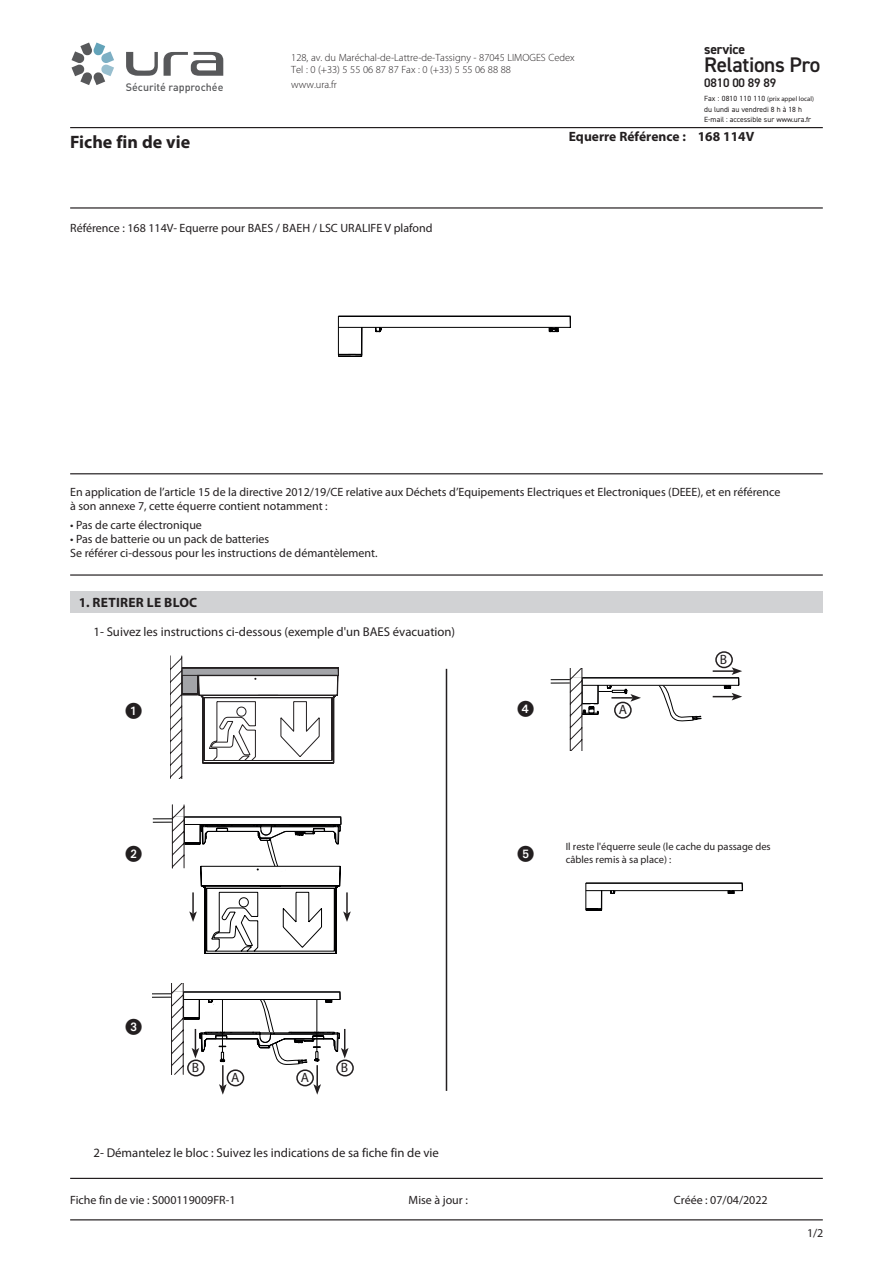
<style>
.page{position:relative;width:893px;height:1263px;background:#fff}
.page>*{position:absolute;margin:0;border:0;box-sizing:border-box;transform-origin:0 0}
.t1{font:600 21.15px "DIN2014";letter-spacing:-.015em;color:#231f20}
.t2{font:700 18px "Myriad Pro";color:#231f20}
.inter{font:16.5px "European Pi One";color:#231f20}
.t3{font:700 13.8px "DIN2014";letter-spacing:-.015em;color:#231f20}
.t4{font:700 13.5px "Myriad Pro";color:#231f20}
.t5{font:700 13.5px "Myriad Pro";letter-spacing:.02em;color:#231f20}
.t6{font:13.5px "Myriad Pro";color:#231f20}
.t7{font:12.75px "Myriad Pro";color:#231f20}
.t8{font:600 12.45px "DIN2014";letter-spacing:-.015em;color:#231f20}
.t9{font:12px "Myriad Pro";color:#231f20}
.t10{font:500 10.65px "DIN Pro";color:#57585a}
.t11{font:300 10.5px/12.6px "Myriad Pro";color:#231f20}
.t12{font:10.5px/12.6px "Myriad Pro";color:#231f20}
.t13{font:7.5px/10.6px "DIN2014";color:#231f20}
.t14{font:6.75px "Myriad Pro";color:#231f20}
</style>
<div class="page">
<hr style="left:70px;top:127px;width:753px;height:1px;background:#231f20">
<hr style="left:70px;top:207px;width:753px;height:2px;background:#231f20">
<hr style="left:70px;top:1219px;width:753px;height:1px;background:#231f20">
<hr style="left:70px;top:1178px;width:753px;height:1px;background:#231f20">
<svg style="left:126px;top:52px;width:32px;height:24px"></svg>
<svg style="left:72px;top:43px;width:42px;height:42px"></svg>
<svg style="left:164px;top:52px;width:59px;height:24px"></svg>
<hr style="left:70px;top:473px;width:753px;height:1px;background:#231f20">
<hr style="left:70px;top:574px;width:753px;height:2px;background:#231f20">
<div style="left:70px;top:591px;width:753px;height:22px;background:#d1d2d4"></div>
<hr style="left:222px;top:1065px;width:2px;height:21px;background:#231f20">
<svg style="left:219px;top:1084px;width:8px;height:11px"></svg>
<div style="left:227px;top:1069px;width:17px;height:17px;border:2px solid #231f20;border-radius:50%"></div>
<hr style="left:338px;top:327px;width:232px;height:1px;background:#000001">
<hr style="left:338px;top:316px;width:232px;height:1px;background:#000001">
<svg style="left:570px;top:316px;width:1px;height:12px"></svg>
<svg style="left:338px;top:317px;width:221px;height:40px"></svg>
<svg style="left:170px;top:656px;width:169px;height:122px"></svg>
<hr style="left:586px;top:890px;width:156px;height:1px;background:#000001">
<hr style="left:586px;top:883px;width:156px;height:1px;background:#000001">
<svg style="left:585px;top:883px;width:150px;height:28px"></svg>
<hr style="left:446px;top:669px;width:1px;height:422px;background:#231f20">
<svg style="left:153px;top:804px;width:198px;height:150px"></svg>
<hr style="left:316px;top:1065px;width:2px;height:21px;background:#231f20">
<svg style="left:313px;top:1084px;width:8px;height:11px"></svg>
<svg style="left:152px;top:983px;width:197px;height:91px"></svg>
<div style="left:297px;top:1070px;width:16px;height:16px;background:#fff;border-radius:50%"></div>
<div style="left:296px;top:1069px;width:18px;height:17px;border:2px solid #231f20;border-radius:50%"></div>
<div style="left:188px;top:1060px;width:16px;height:16px;background:#fff;border-radius:50%"></div>
<div style="left:187px;top:1059px;width:18px;height:17px;border:2px solid #231f20;border-radius:50%"></div>
<div style="left:337px;top:1060px;width:16px;height:16px;background:#fff;border-radius:50%"></div>
<div style="left:336px;top:1059px;width:18px;height:17px;border:2px solid #231f20;border-radius:50%"></div>
<div style="left:715px;top:651px;width:18px;height:17px;border:2px solid #231f20;border-radius:50%"></div>
<svg style="left:551px;top:667px;width:191px;height:83px"></svg>
<p class="t10" style="left:126px;top:79px;width:99px">Sécurité rapprochée</p>
<h2 class="t2" style="left:70px;top:130px;width:122px">Fiche fin de vie</h2>
<p class="t11" style="left:291px;top:51px;width:285px">128, av. du Maréchal-de-Lattre-de-Tassigny - 87045 LIMOGES Cedex<br>Tel : 0 (+33) 5 55 06 87 87 Fax : 0 (+33) 5 55 06 88 88</p>
<p class="t11" style="left:291px;top:78px;width:47px">www.ura.fr</p>
<p class="t3" style="left:704px;top:40px;width:42px">service</p>
<h1 class="t1" style="left:704px;top:51px;width:118px">Relations Pro</h1>
<p class="t8" style="left:704px;top:75px;width:74px">0810 00 89 89</p>
<p class="t13" style="left:704px;top:94px;width:109px">Fax : 0810 110 110<br>du lundi au vendredi 8 h à 18 h<br>E-mail : accessible sur www.ura.fr</p>
<p class="t14" style="left:767px;top:95px;width:48px">(prix appel local)</p>
<p class="t4" style="left:569px;top:128px;width:187px">Equerre Référence : 168 114V</p>
<p class="t9" style="left:70px;top:220px;width:364px">Référence : 168 114V- Equerre pour BAES / BAEH / LSC URALIFE V plafond</p>
<p class="t9" style="left:70px;top:484px;width:712px">En application de l’article 15 de la directive 2012/19/CE relative aux Déchets d’Equipements Electriques et Electroniques (DEEE), et en référence</p>
<p class="t9" style="left:70px;top:498px;width:259px">à son annexe 7, cette équerre contient notamment :</p>
<p class="t9" style="left:70px;top:517px;width:133px">• Pas de carte électronique</p>
<p class="t9" style="left:70px;top:532px;width:201px">• Pas de batterie ou un pack de batteries</p>
<p class="t9" style="left:70px;top:546px;width:309px">Se référer ci-dessous pour les instructions de démantèlement.</p>
<p class="t5" style="left:79px;top:594px;width:120px">1. RETIRER LE BLOC</p>
<p class="t7" style="left:94px;top:624px;width:363px">1- Suivez les instructions ci-dessous (exemple d'un BAES évacuation)</p>
<p class="inter" style="left:125px;top:702px;width:18px">1</p>
<p class="inter" style="left:125px;top:845px;width:18px">2</p>
<p class="inter" style="left:125px;top:1018px;width:18px">3</p>
<p class="t6" style="left:192px;top:1059px;width:9px">B</p>
<p class="t6" style="left:341px;top:1059px;width:9px">B</p>
<p class="t6" style="left:231px;top:1069px;width:10px">A</p>
<p class="t6" style="left:301px;top:1069px;width:10px">A</p>
<p class="t7" style="left:94px;top:1145px;width:347px">2- Démantelez le bloc : Suivez les indications de sa fiche fin de vie</p>
<p class="inter" style="left:518px;top:700px;width:18px">4</p>
<p class="t6" style="left:619px;top:701px;width:10px">A</p>
<p class="t6" style="left:720px;top:651px;width:9px">B</p>
<p class="inter" style="left:518px;top:844px;width:18px">5</p>
<p class="t12" style="left:566px;top:840px;width:206px">Il reste l'équerre seule (le cache du passage des câbles remis à sa place) :</p>
<p class="t9" style="left:70px;top:1192px;width:167px">Fiche fin de vie : S000119009FR-1</p>
<p class="t9" style="left:409px;top:1192px;width:61px">Mise à jour :</p>
<p class="t9" style="left:674px;top:1192px;width:95px">Créée : 07/04/2022</p>
<p class="t9" style="left:807px;top:1226px;width:18px">1/2</p>
</div>
